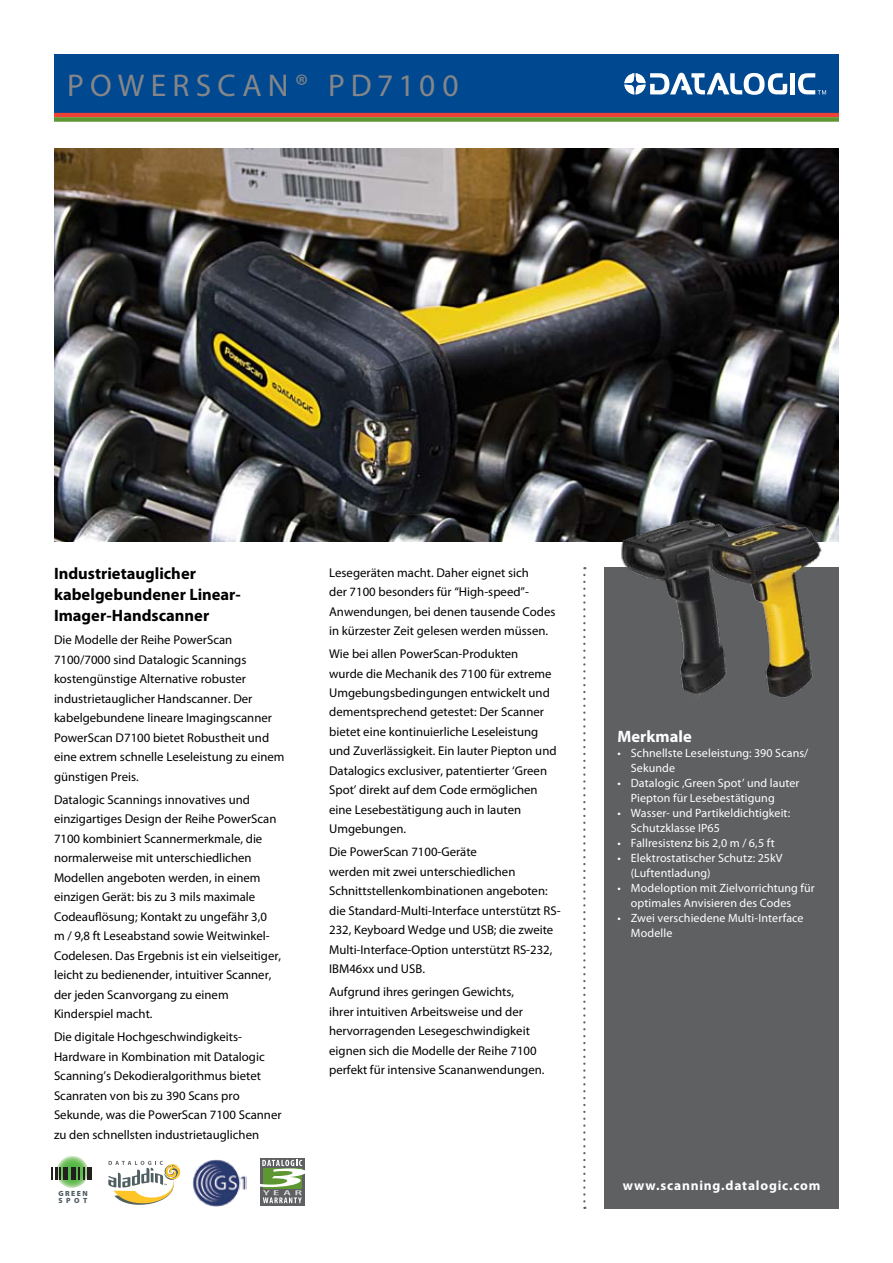
<style>
.page{position:relative;width:893px;height:1263px;background:#fff}
.page>*{position:absolute;margin:0;border:0;box-sizing:border-box;transform-origin:0 0}
.t1{font:31.5px "Myriad Pro";letter-spacing:.185em;color:#858689}
.t2{font:700 16.5px/21px "Myriad Pro";color:#000}
.t3{font:700 16.5px "Myriad Pro";color:#fff}
.t4{font:700 13.5px "Myriad Pro";letter-spacing:.055em;color:#fff}
.t5{font:12.75px/19.5px "Myriad Pro";color:#000}
.t6{font:12px/15px "Myriad Pro";letter-spacing:.01em;color:#fff}
.t7{font:900 7.5px/7.5px "Myriad Pro";letter-spacing:.2em;color:#505f62}
</style>
<div class="page">
<div style="left:604px;top:567px;width:235px;height:642px;background:#5f6062"></div>
<svg style="left:583px;top:575px;width:2px;height:634px"></svg>
<div style="left:54px;top:54px;width:785px;height:59px;background:#004990"></div>
<hr style="left:54px;top:113px;width:785px;height:4px;background:#ef4135">
<div style="left:54px;top:117px;width:785px;height:5px;background:#5e9732"></div>
<hr style="left:791px;top:73px;width:4px;height:21px;background:#fff">
<svg style="left:624px;top:73px;width:163px;height:22px"></svg>
<svg style="left:798px;top:73px;width:28px;height:21px"></svg>
<img style="left:54px;top:149px;width:785px;height:392px">
<svg style="left:56px;top:1155px;width:33px;height:33px"></svg>
<svg style="left:51px;top:1167px;width:9px;height:13px"></svg>
<div style="left:63px;top:1167px;width:5px;height:13px;background:#231f20"></div>
<div style="left:71px;top:1167px;width:5px;height:13px;background:#231f20"></div>
<svg style="left:79px;top:1167px;width:6px;height:13px"></svg>
<hr style="left:88px;top:1167px;width:4px;height:13px;background:#231f20">
<svg style="left:108px;top:1161px;width:73px;height:44px"></svg>
<svg style="left:260px;top:1158px;width:44px;height:47px"></svg>
<svg style="left:260px;top:1160px;width:45px;height:43px"></svg>
<img style="left:192px;top:1159px;width:54px;height:48px">
<img style="left:617px;top:502px;width:209px;height:196px">
<h1 class="t1" style="left:67px;top:66px;width:76px">Power</h1>
<h1 class="t1" style="left:196px;top:66px;width:264px">Sca n® PD7100</h1>
<p class="t2" style="left:54px;top:563px;width:188px">Industrietauglicher kabelgebundener Linear-<br>Imager-Handscanner</p>
<p class="t5" style="left:54px;top:630px;width:232px">Die Modelle der Reihe PowerScan 7100/7000 sind Datalogic Scannings kostengünstige Alternative robuster industrietauglicher Handscanner. Der kabelgebundene lineare Imagingscanner PowerScan D7100 bietet Robustheit und eine extrem schnelle Leseleistung zu einem günstigen Preis.</p>
<p class="t5" style="left:54px;top:789px;width:229px">Datalogic Scannings innovatives und einzigartiges Design der Reihe PowerScan 7100 kombiniert Scannermerkmale, die normalerweise mit unterschiedlichen Modellen angeboten werden, in einem einzigen Gerät: bis zu 3 mils maximale Codeauflösung; Kontakt zu ungefähr 3,0<br>m / 9,8 ft Leseabstand sowie Weitwinkel-Codelesen. Das Ergebnis ist ein vielseitiger, leicht zu bedienender, intuitiver Scanner, der jeden Scanvorgang zu einem Kinderspiel macht.</p>
<p class="t5" style="left:54px;top:1027px;width:229px">Die digitale Hochgeschwindigkeits-Hardware in Kombination mit Datalogic Scanning’s Dekodieralgorithmus bietet Scanraten von bis zu 390 Scans pro Sekunde, was die PowerScan 7100 Scanner zu den schnellsten industrietauglichen</p>
<p class="t7" style="left:58px;top:1189px;width:31px">GREEN<br>SPOT</p>
<p class="t5" style="left:329px;top:562px;width:228px">Lesegeräten macht. Daher eignet sich<br>der 7100 besonders für “High-speed”- Anwendungen, bei denen tausende Codes in kürzester Zeit gelesen werden müssen.</p>
<p class="t5" style="left:329px;top:644px;width:229px">Wie bei allen PowerScan-Produkten<br>wurde die Mechanik des 7100 für extreme Umgebungsbedingungen entwickelt und dementsprechend getestet: Der Scanner bietet eine kontinuierliche Leseleistung und Zuverlässigkeit. Ein lauter Piepton und Datalogics exclusiver, patentierter ‘Green Spot’ direkt auf dem Code ermöglichen eine Lesebestätigung auch in lauten Umgebungen.</p>
<p class="t5" style="left:329px;top:842px;width:233px">Die PowerScan 7100-Geräte<br>werden mit zwei unterschiedlichen Schnittstellenkombinationen angeboten: die Standard-Multi-Interface unterstützt RS-232, Keyboard Wedge und USB; die zweite Multi-Interface-Option unterstützt RS-232, IBM46xx und USB.</p>
<p class="t5" style="left:329px;top:982px;width:217px">Aufgrund ihres geringen Gewichts,<br>ihrer intuitiven Arbeitsweise und der hervorragenden Lesegeschwindigkeit eignen sich die Modelle der Reihe 7100 perfekt für intensive Scananwendungen.</p>
<p class="t3" style="left:617px;top:726px;width:76px">Merkmale</p>
<p class="t6" style="left:631px;top:745px;width:179px;text-indent:-14px">• Schnellste Leseleistung: 390 Scans/<br>Sekunde</p>
<p class="t6" style="left:631px;top:775px;width:170px;text-indent:-14px">• Datalogic ‚Green Spot’ und lauter<br>Piepton für Lesebestätigung</p>
<p class="t6" style="left:631px;top:805px;width:161px;text-indent:-14px">• Wasser- und Partikeldichtigkeit:<br>Schutzklasse IP65</p>
<p class="t6" style="left:617px;top:835px;width:159px">• Fallresistenz bis 2,0 m / 6,5 ft</p>
<p class="t6" style="left:631px;top:850px;width:153px;text-indent:-14px">• Elektrostatischer Schutz: 25kV (Luftentladung)</p>
<p class="t6" style="left:631px;top:880px;width:186px;text-indent:-14px">• Modeloption mit Zielvorrichtung für optimales Anvisieren des Codes</p>
<p class="t6" style="left:631px;top:910px;width:174px;text-indent:-14px">• Zwei verschiedene Multi-Interface<br>Modelle</p>
<p class="t4" style="left:623px;top:1177px;width:199px">www.scanning.datalogic.com</p>
</div>
